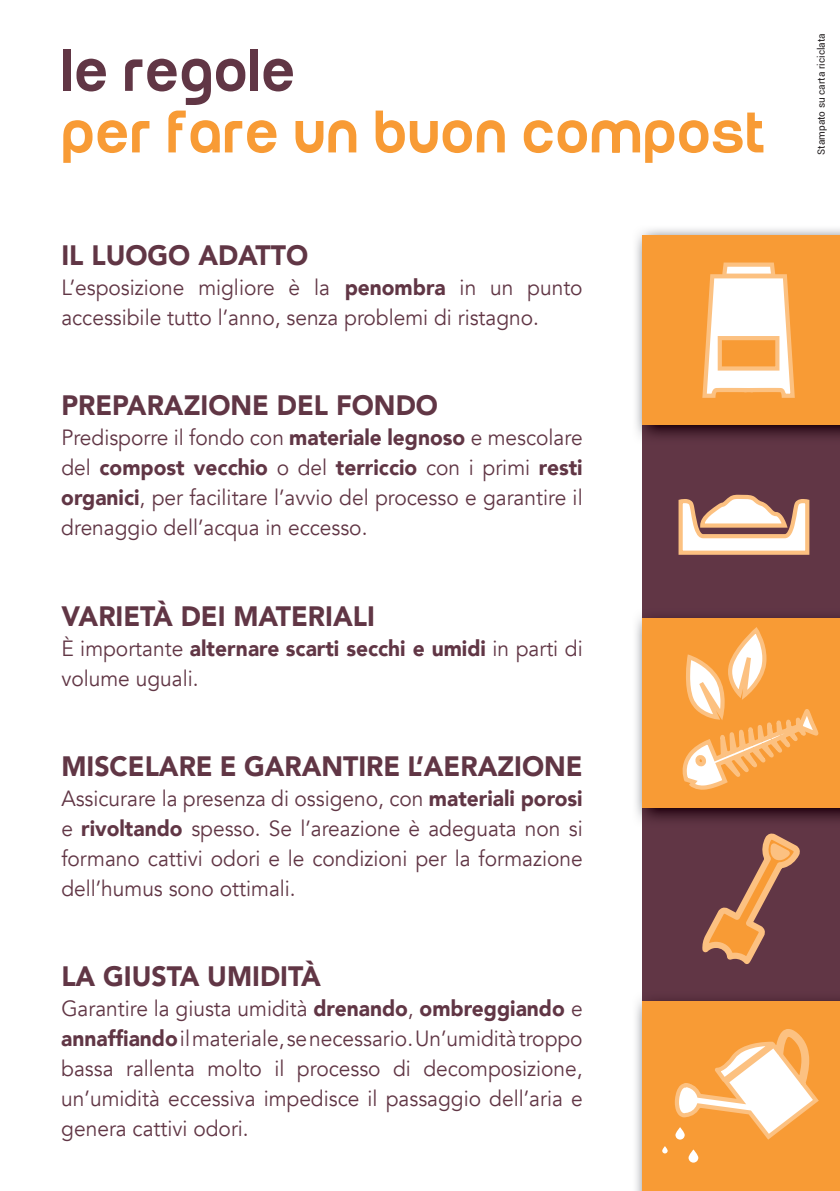
<style>
.page{position:relative;width:840px;height:1191px;background:#fff}
.page>*{position:absolute;margin:0;border:0;box-sizing:border-box;transform-origin:0 0}
.t1{font:500 62px "Run";letter-spacing:.02em;color:#f89b35}
.t2{font:500 62px "Run";letter-spacing:.02em;color:#613645}
.t3{font:900 28px "Avenir";color:#613645;scale:.95 1}
.t4{font:22px/30px "Avenir";color:#613645;text-align:justify;scale:.95 1}
.t5{font:10px "Roboto";color:#231f20}
.s1{font-weight:900}
</style>
<div class="page">
<div style="left:641px;top:425px;width:198px;height:193px;background:#613645"></div>
<div style="left:641px;top:808px;width:198px;height:193px;background:#613645"></div>
<img style="left:641px;top:425px;width:198px;height:20px">
<div style="left:641px;top:235px;width:198px;height:190px;background:#f89b35"></div>
<img style="left:641px;top:609px;width:198px;height:9px">
<img style="left:641px;top:808px;width:198px;height:20px">
<div style="left:641px;top:618px;width:198px;height:190px;background:#f89b35"></div>
<img style="left:641px;top:991px;width:198px;height:10px">
<div style="left:641px;top:1001px;width:198px;height:190px;background:#f89b35"></div>
<svg style="left:702px;top:262px;width:92px;height:136px"></svg>
<svg style="left:682px;top:627px;width:135px;height:163px"></svg>
<svg style="left:678px;top:495px;width:130px;height:60px"></svg>
<svg style="left:674px;top:1029px;width:144px;height:110px"></svg>
<svg style="left:661px;top:1146px;width:6px;height:7px"></svg>
<svg style="left:688px;top:1149px;width:10px;height:13px"></svg>
<svg style="left:675px;top:1127px;width:9px;height:12px"></svg>
<svg style="left:702px;top:833px;width:97px;height:131px"></svg>
<h1 class="t2" style="left:61px;top:47px;width:235px">LE REGOLE</h1>
<h1 class="t1" style="left:61px;top:108px;width:704px">PER FARE UN BUON COMPOST</h1>
<p class="t3" style="left:61px;top:232px;width:261px">IL LUOGO ADATTO</p>
<p class="t4" style="left:61px;top:273px;width:550px">L’esposizione migliore è la <span class="s1">penombra</span> in un punto accessibile tutto l’anno, senza problemi di ristagno.</p>
<p class="t3" style="left:61px;top:382px;width:398px">PREPARAZIONE DEL FONDO</p>
<p class="t4" style="left:61px;top:423px;width:550px">Predisporre il fondo con <span class="s1">materiale legnoso</span> e mescolare del <span class="s1">compost vecchio</span> o del <span class="s1">terriccio</span> con i primi <span class="s1">resti organici</span>, per facilitare l’avvio del processo e garantire il drenaggio dell’acqua in eccesso.</p>
<p class="t3" style="left:61px;top:592px;width:331px">VARIETÀ DEI MATERIALI</p>
<p class="t4" style="left:61px;top:633px;width:550px">È importante <span class="s1">alternare scarti secchi e umidi</span> in parti di volume uguali.</p>
<p class="t3" style="left:61px;top:742px;width:550px">MISCELARE E GARANTIRE L’AERAZIONE</p>
<p class="t4" style="left:61px;top:783px;width:550px">Assicurare la presenza di ossigeno, con <span class="s1">materiali porosi </span>e <span class="s1">rivoltando</span> spesso. Se l’areazione è adeguata non si formano cattivi odori e le condizioni per la formazione dell’humus sono ottimali.</p>
<p class="t3" style="left:61px;top:952px;width:274px">LA GIUSTA UMIDITÀ</p>
<p class="t4" style="left:61px;top:993px;width:550px">Garantire la giusta umidità <span class="s1">drenando</span>, <span class="s1">ombreggiando</span> e <span class="s1">annaffiando</span> il materiale, se necessario. Un’umidità troppo bassa rallenta molto il processo di decomposizione, un’umidità eccessiva impedisce il passaggio dell’aria e genera cattivi odori.</p>
<p class="t5" style="left:813px;top:155px;width:123px;rotate:-90deg">Stampato su carta riciclata</p>
</div>
